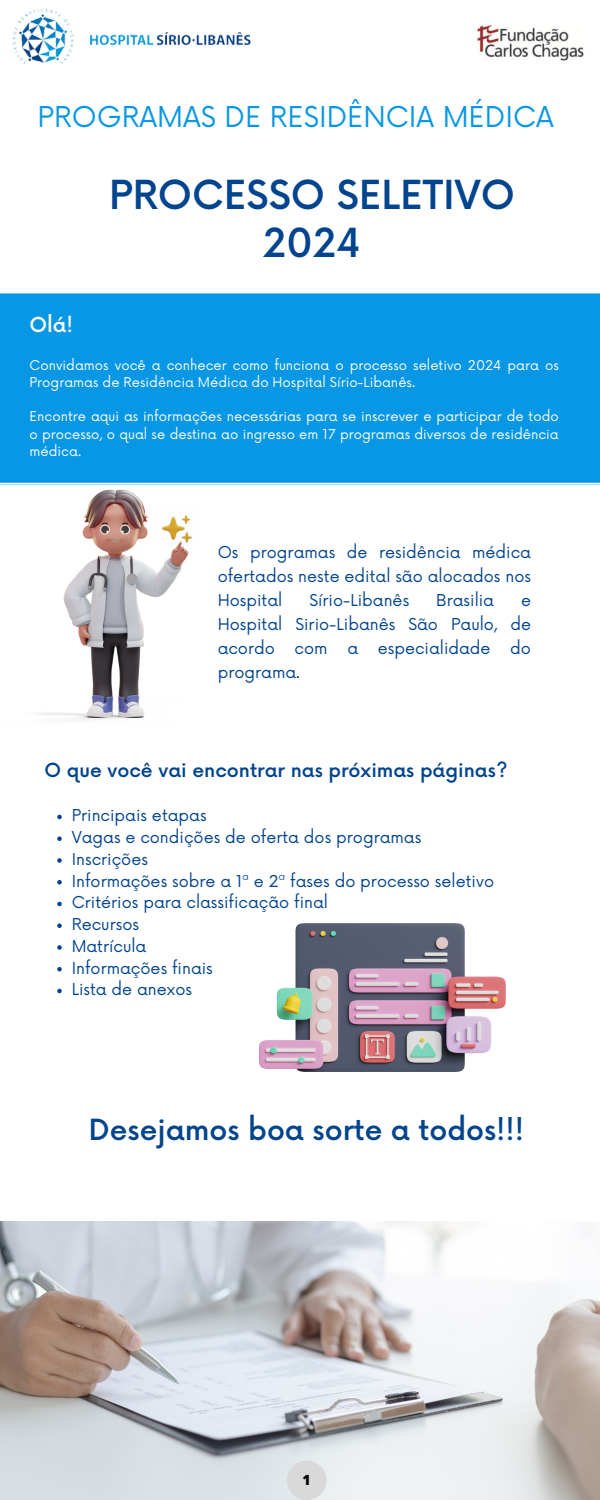
<style>
.page{position:relative;width:600px;height:1500px;background:#fff}
.page>*{position:absolute;margin:0;border:0;box-sizing:border-box;transform-origin:0 0}
.t1{font:500 39px/47.2px "Now";color:#02448d;text-align:center}
.t2{font:500 28.4px "Now";color:#02448d}
.t3{font:28px "Now";color:#0797e4}
.t4{font:500 20.2px "Now";color:#fff}
.t5{font:500 19px "Now";color:#02448d}
.t6{font:16px/24px "Now";color:#02448d;text-align:justify}
.t7{font:800 14px "Open Sans";color:#000}
.t8{font:13.2px/17.2px "Now";color:#fff}
</style>
<div class="page">
<div style="left:0;top:293px;width:600px;height:190px;background:#0797e4"></div>
<img style="left:0;top:1221px;width:600px;height:279px">
<img style="left:477px;top:25px;width:107px;height:36px">
<img style="left:12px;top:8px;width:239px;height:56px">
<img style="left:0;top:452px;width:260px;height:268px">
<img style="left:260px;top:923px;width:246px;height:149px">
<svg style="left:287px;top:1461px;width:39px;height:39px;background:#dbdcdd"></svg>
<svg style="left:57px;top:815px;width:5px;height:4px"></svg>
<svg style="left:57px;top:836px;width:5px;height:5px"></svg>
<svg style="left:57px;top:858px;width:5px;height:5px"></svg>
<svg style="left:57px;top:880px;width:5px;height:4px"></svg>
<svg style="left:57px;top:902px;width:5px;height:4px"></svg>
<svg style="left:57px;top:923px;width:5px;height:5px"></svg>
<svg style="left:57px;top:945px;width:5px;height:5px"></svg>
<svg style="left:57px;top:967px;width:5px;height:4px"></svg>
<svg style="left:57px;top:989px;width:5px;height:4px"></svg>
<p class="t3" style="left:38px;top:101px;width:518px">PROGRAMAS DE RESIDÊNCIA MÉDICA</p>
<p class="t1" style="left:109px;top:174px;width:407px">PROCESSO SELETIVO<br>2024</p>
<p class="t4" style="left:30px;top:314px;width:45px">Olá!</p>
<p class="t8" style="left:30px;top:357px;width:531px">Convidamos você a conhecer como funciona o processo seletivo 2024 para os<br>Programas de Residência Médica do Hospital Sírio-Libanês.</p>
<p class="t8" style="left:30px;top:409px;width:531px;text-align:justify">Encontre aqui as informações necessárias para se inscrever e participar de todo o processo, o qual se destina ao ingresso em 17 programas diversos de residência médica.</p>
<p class="t6" style="left:218px;top:541px;width:315px">Os programas de residência médica ofertados neste edital são alocados nos Hospital</p>
<p class="t6" style="left:309px;top:589px;width:101px">Sírio-Libanês</p>
<p class="t6" style="left:436px;top:589px;width:59px">Brasilia</p>
<p class="t6" style="left:218px;top:589px;width:315px;text-indent:303px">e Hospital Sirio-Libanês São Paulo, de acordo com a especialidade do programa.</p>
<p class="t5" style="left:45px;top:760px;width:465px">O que você vai encontrar nas próximas páginas?</p>
<p class="t6" style="left:72px;top:805px;width:136px">Principais etapas</p>
<p class="t6" style="left:72px;top:826px;width:351px">Vagas e condições de oferta dos programas</p>
<p class="t6" style="left:72px;top:848px;width:78px">Inscrições</p>
<p class="t6" style="left:72px;top:870px;width:424px">Informações sobre a 1ª e 2ª fases do processo seletivo</p>
<p class="t6" style="left:72px;top:892px;width:258px">Critérios para classificação final</p>
<p class="t6" style="left:72px;top:913px;width:69px">Recursos</p>
<p class="t6" style="left:72px;top:935px;width:76px">Matrícula</p>
<p class="t6" style="left:72px;top:957px;width:143px">Informações finais</p>
<p class="t6" style="left:72px;top:979px;width:122px">Lista de anexos</p>
<p class="t2" style="left:89px;top:1114px;width:437px">Desejamos boa sorte a todos!!!</p>
<p class="t7" style="left:303px;top:1470px;width:10px">1</p>
</div>
